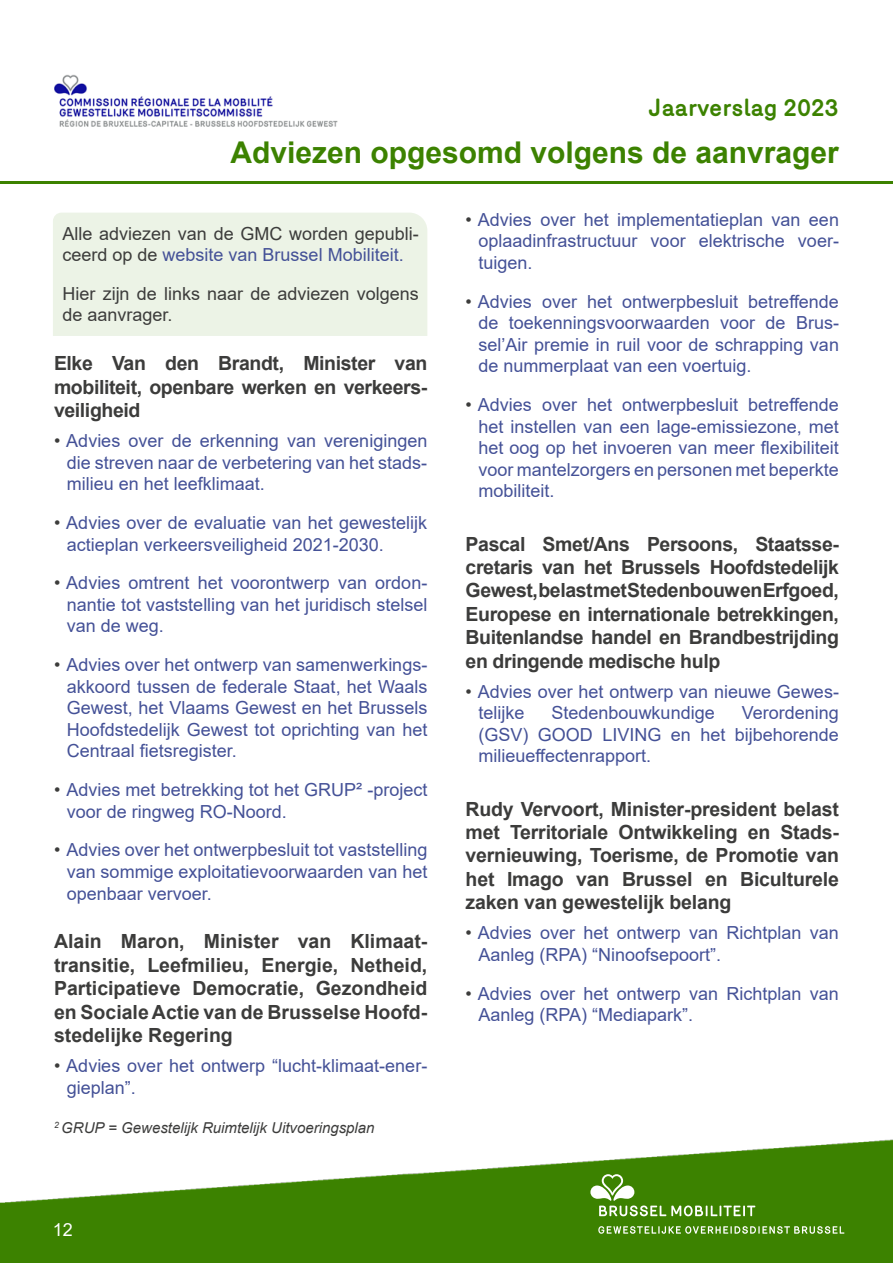
<style>
.page{position:relative;width:893px;height:1263px;background:#fff}
.page>*{position:absolute;margin:0;border:0;box-sizing:border-box;transform-origin:0 0}
.t1{font:700 30px "Arial";color:#3c8200}
.t2{font:700 24px "Merkury";color:#3c8200}
.t3{font:700 19.5px/23.4px "Arial";letter-spacing:-.015em;color:#3c3c3b;text-align:justify}
.t4{font:18px/21.6px "Arial";color:#445197;text-align:justify}
.t5{font:18px/21.6px "Arial";color:#3c3c3b}
.t6{font:18px "Arial";color:#fff}
.t7{font:italic 15px "Arial";color:#3c3c3b}
.s1{color:#445197}
.s2{color:#3c3c3b}
</style>
<div class="page">
<img style="left:0;top:1139px;width:893px;height:124px">
<svg style="left:590px;top:1174px;width:165px;height:42px;background:#5c962a"></svg>
<svg style="left:598px;top:1226px;width:246px;height:8px;background:#80ad5a"></svg>
<img style="left:54px;top:74px;width:284px;height:53px">
<hr style="left:0;top:182px;width:893px;height:2px;background:#3c8200">
<div style="left:53px;top:213px;width:374px;height:123px;background:#ecf3e6"></div>
<h2 class="t2" style="left:648px;top:90px;width:192px">Jaarverslag 2023</h2>
<h1 class="t1" style="left:230px;top:131px;width:610px">Adviezen opgesomd volgens de aanvrager</h1>
<p class="t5" style="left:63px;top:222px;width:358px">Alle adviezen van de GMC worden gepubli&shy;ceerd op de <span class="s1">website van Brussel Mobiliteit.</span></p>
<p class="t5" style="left:63px;top:282px;width:358px">Hier zijn de links naar de adviezen volgens de aanvrager.</p>
<p class="t3" style="left:54px;top:352px;width:375px">Elke Van den Brandt, Minister van mobiliteit, openbare werken en verkeers&shy;veiligheid</p>
<p class="t4" style="left:67px;top:430px;width:362px;text-indent:-13px"><span class="s2">•</span> Advies over de erkenning van verenigingen die streven naar de verbetering van het stads&shy;milieu en het leefklimaat.</p>
<p class="t4" style="left:67px;top:512px;width:362px;text-indent:-13px"><span class="s2">•</span> Advies over de evaluatie van het gewestelijk actieplan verkeersveiligheid 2021-2030.</p>
<p class="t4" style="left:67px;top:572px;width:362px;text-indent:-13px"><span class="s2">•</span> Advies omtrent het voorontwerp van ordon&shy;nantie tot vaststelling van het juridisch stelsel van de weg.</p>
<p class="t4" style="left:67px;top:654px;width:362px;text-indent:-13px"><span class="s2">•</span> Advies over het ontwerp van samenwerkings&shy;akkoord tussen de federale Staat, het Waals Gewest, het Vlaams Gewest en het Brussels Hoofdstedelijk Gewest tot oprichting van het Centraal fietsregister.</p>
<p class="t4" style="left:67px;top:779px;width:362px;text-indent:-13px"><span class="s2">•</span> Advies met betrekking tot het GRUP2 -project voor de ringweg RO-Noord.</p>
<p class="t4" style="left:67px;top:839px;width:362px;text-indent:-13px"><span class="s2">•</span> Advies over het ontwerpbesluit tot vaststelling van sommige exploitatievoorwaarden van het openbaar vervoer.</p>
<p class="t3" style="left:54px;top:930px;width:375px">Alain Maron, Minister van Klimaat&shy;transitie, Leefmilieu, Energie, Netheid, Participatieve Democratie, Gezondheid en Sociale Actie van de Brusselse Hoofd&shy;stedelijke Regering</p>
<p class="t4" style="left:67px;top:1055px;width:362px;text-indent:-13px"><span class="s2">•</span> Advies over het ontwerp “lucht-klimaat-ener&shy;gieplan”.</p>
<p class="t7" style="left:54px;top:1118px;width:322px"><sup>2</sup> GRUP = Gewestelijk Ruimtelijk Uitvoeringsplan</p>
<p class="t6" style="left:53px;top:1217px;width:22px">12</p>
<p class="t4" style="left:478px;top:208px;width:362px;text-indent:-13px"><span class="s2">•</span> Advies over het implementatieplan van een oplaadinfrastructuur voor elektrische voer&shy;tuigen.</p>
<p class="t4" style="left:478px;top:290px;width:362px;text-indent:-13px"><span class="s2">•</span> Advies over het ontwerpbesluit betreffende de toekenningsvoorwaarden voor de Brus&shy;sel’Air premie in ruil voor de schrapping van de nummerplaat van een voertuig.</p>
<p class="t4" style="left:478px;top:394px;width:362px;text-indent:-13px"><span class="s2">•</span> Advies over het ontwerpbesluit betreffende het instellen van een lage-emissiezone, met het oog op het invoeren van meer flexibiliteit voor mantelzorgers en personen met beperkte mobiliteit.</p>
<p class="t3" style="left:466px;top:532px;width:375px">Pascal Smet/Ans Persoons, Staatsse&shy;cretaris van het Brussels Hoofdstedelijk Gewest, belast met Stedenbouw en Erfgoed, Europese en internationale betrekkingen, Buitenlandse handel en Brandbestrijding en dringende medische hulp</p>
<p class="t4" style="left:478px;top:680px;width:362px;text-indent:-13px"><span class="s2">•</span> Advies over het ontwerp van nieuwe Gewes&shy;telijke</p>
<p class="t4" style="left:552px;top:702px;width:165px">Stedenbouwkundige</p>
<p class="t4" style="left:478px;top:702px;width:362px;text-indent:263px">Verordening (GSV) GOOD LIVING en het bijbehorende milieueffectenrapport.</p>
<p class="t3" style="left:466px;top:797px;width:375px">Rudy Vervoort, Minister-president belast met Territoriale Ontwikkeling en Stads&shy;vernieuwing, Toerisme, de Promotie van het Imago van Brussel en Biculturele zaken van gewestelijk belang</p>
<p class="t4" style="left:478px;top:922px;width:362px;text-indent:-13px"><span class="s2">•</span> Advies over het ontwerp van Richtplan van<br>Aanleg (RPA) “Ninoofsepoort”.</p>
<p class="t4" style="left:478px;top:982px;width:362px;text-indent:-13px"><span class="s2">•</span> Advies over het ontwerp van Richtplan van<br>Aanleg (RPA) “Mediapark”.</p>
</div>
